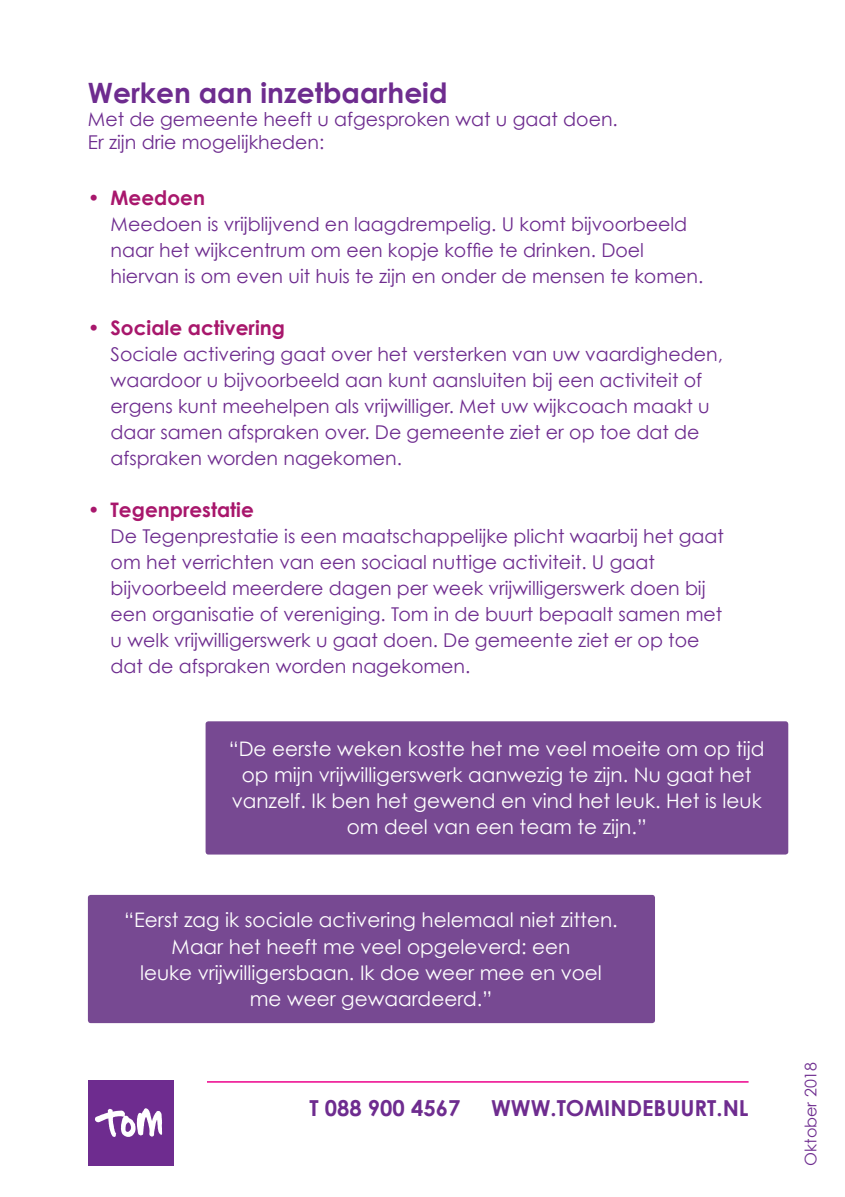
<style>
.page{position:relative;width:845px;height:1197px;background:#fff}
.page>*{position:absolute;margin:0;border:0;box-sizing:border-box;transform-origin:0 0}
.t1{font:700 28px "Century Gothic";color:#6e2c8f}
.t2{font:700 22px "Century Gothic";color:#6e2c8f}
.t3{font:20px/26px "Century Gothic";color:#fff;text-align:center}
.t4{font:700 20px "Century Gothic";color:#a8176c}
.t5{font:19px/26px "Century Gothic";color:#6e2c8f}
.t6{font:16px "Century Gothic";color:#6e2c8f}
</style>
<div class="page">
<div style="left:88px;top:1080px;width:85px;height:85px;background:#6e2c8f"></div>
<svg style="left:95px;top:1108px;width:67px;height:28px"></svg>
<hr style="left:207px;top:1080px;width:541px;height:2px;background:#ed028c">
<div style="left:88px;top:894px;width:567px;height:128px;background:#774992;border-radius:3px"></div>
<div style="left:206px;top:721px;width:582px;height:133px;background:#774992;border-radius:3px"></div>
<h1 class="t1" style="left:88px;top:75px;width:361px">Werken aan inzetbaarheid</h1>
<p class="t5" style="left:88px;top:107px;width:531px;line-height:22.8px">Met de gemeente heeft u afgesproken wat u gaat doen.<br>Er zijn drie mogelijkheden:</p>
<p class="t4" style="left:88px;top:185px;width:119px">• Meedoen</p>
<p class="t5" style="left:111px;top:211px;width:594px">Meedoen is vrijblijvend en laagdrempelig. U komt bijvoorbeeld naar het wijkcentrum om een kopje koffie te drinken. Doel hiervan is om even uit huis te zijn en onder de mensen te komen.</p>
<p class="t4" style="left:88px;top:315px;width:199px">• Sociale activering</p>
<p class="t5" style="left:111px;top:341px;width:614px">Sociale activering gaat over het versterken van uw vaardigheden, waardoor u bijvoorbeeld aan kunt aansluiten bij een activiteit of ergens kunt meehelpen als vrijwilliger. Met uw wijkcoach maakt u daar samen afspraken over. De gemeente ziet er op toe dat de afspraken worden nagekomen.</p>
<p class="t4" style="left:88px;top:497px;width:167px">• Tegenprestatie</p>
<p class="t5" style="left:111px;top:523px;width:615px">De Tegenprestatie is een maatschappelijke plicht waarbij het gaat om het verrichten van een sociaal nuttige activiteit. U gaat bijvoorbeeld meerdere dagen per week vrijwilligerswerk doen bij een organisatie of vereniging. Tom in de buurt bepaalt samen met u welk vrijwilligerswerk u gaat doen. De gemeente ziet er op toe dat de afspraken worden nagekomen.</p>
<p class="t3" style="left:229px;top:735px;width:537px">“De eerste weken kostte het me veel moeite om op tijd op mijn vrijwilligerswerk aanwezig te zijn. Nu gaat het vanzelf. Ik ben het gewend en vind het leuk. Het is leuk om deel van een team te zijn.”</p>
<p class="t3" style="left:124px;top:906px;width:495px">“Eerst zag ik sociale activering helemaal niet zitten.<br>Maar het heeft me veel opgeleverd: een<br>leuke vrijwilligersbaan. Ik doe weer mee en voel me weer gewaardeerd.”</p>
<p class="t2" style="left:309px;top:1093px;width:152px">T 088 900 4567</p>
<p class="t2" style="left:491px;top:1093px;width:259px">WWW.TOMINDEBUURT.NL</p>
<p class="t6" style="left:801px;top:1165px;width:105px;rotate:-90deg">Oktober 2018</p>
</div>
